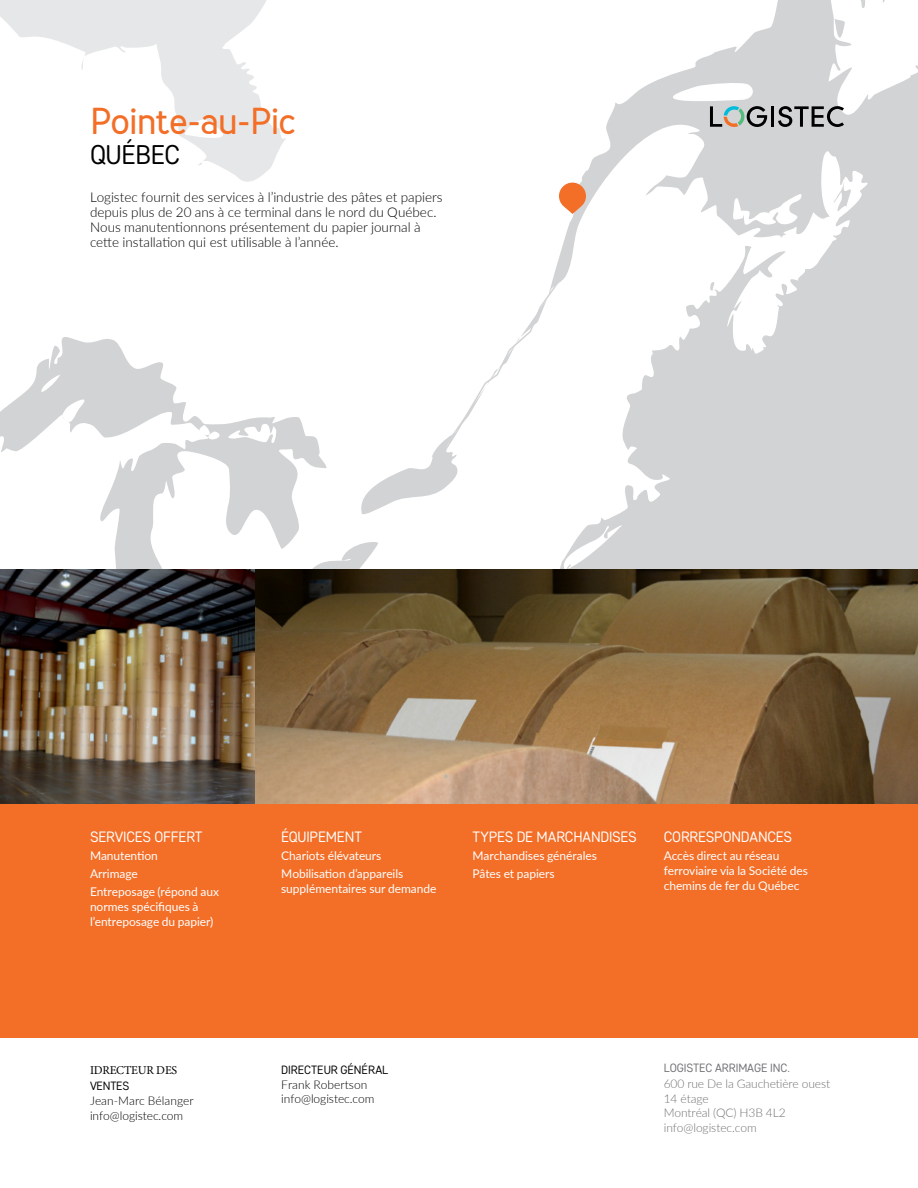
<style>
.page{position:relative;width:918px;height:1188px;background:#fff}
.page>*{position:absolute;margin:0;border:0;box-sizing:border-box;transform-origin:0 0}
.t1{font:700 37.5px "Merlo";letter-spacing:-.015em;color:#f36e27}
.t2{font:27px "Core Sans DS35";letter-spacing:-.02em;color:#000}
.t3{font:15px "Core Sans DS35";letter-spacing:-.015em;color:#fff}
.t4{font:300 13.5px/15px "Lato";color:#000}
.t5{font:12px/18px "Lato";letter-spacing:-.005em;color:#fff}
.t6{font:300 12px/14.9px "Lato";letter-spacing:-.01em;color:#717073}
.t7{font:300 12px/14.9px "Lato";letter-spacing:.005em;color:#000}
.t8{font:12px "Core Sans DS35";letter-spacing:-.005em;color:#000}
.t9{font:12px "Core Sans DS35";letter-spacing:-.01em;color:#717073}
.t10{font:12px "Minion Pro";letter-spacing:-.02em;color:#000}
</style>
<div class="page">
<div style="left:0;top:804px;width:918px;height:234px;background:#f36e27"></div>
<svg style="left:0;top:0;width:918px;height:570px"></svg>
<svg style="left:442px;top:276px;width:121px;height:179px"></svg>
<svg style="left:559px;top:183px;width:27px;height:31px"></svg>
<img style="left:0;top:570px;width:918px;height:234px">
<hr style="left:771px;top:106px;width:3px;height:21px;background:#000">
<svg style="left:778px;top:0;width:140px;height:127px"></svg>
<svg style="left:630px;top:81px;width:137px;height:46px"></svg>
<h1 class="t1" style="left:90px;top:99px;width:208px">Pointe-au-Pic</h1>
<h2 class="t2" style="left:90px;top:138px;width:92px">QUÉBEC</h2>
<p class="t4" style="left:90px;top:190px;width:354px">Logistec fournit des services à l’industrie des pâtes et papiers depuis plus de 20 ans à ce terminal dans le nord du Québec.<br>Nous manutentionnons présentement du papier journal à cette installation qui est utilisable à l’année.</p>
<p class="t3" style="left:90px;top:827px;width:114px">SERVICES OFFERT</p>
<p class="t5" style="left:90px;top:846px;width:131px">Manutention<br>Arrimage<br>Entreposage (répond aux</p>
<p class="t5" style="left:90px;top:898px;width:125px;line-height:15px">normes spécifiques à l’entreposage du papier)</p>
<p class="t10" style="left:90px;top:1063px;width:89px">IDRECTEUR DES</p>
<p class="t8" style="left:90px;top:1078px;width:41px">VENTES</p>
<p class="t7" style="left:90px;top:1093px;width:105px">Jean-Marc Bélanger info@logistec.com</p>
<p class="t3" style="left:281px;top:827px;width:82px">ÉQUIPEMENT</p>
<p class="t5" style="left:281px;top:846px;width:124px">Chariots élévateurs<br>Mobilisation d’appareils</p>
<p class="t5" style="left:281px;top:879px;width:157px">supplémentaires sur demande</p>
<p class="t3" style="left:472px;top:827px;width:166px">TYPES DE MARCHANDISES</p>
<p class="t5" style="left:472px;top:846px;width:126px">Marchandises générales<br>Pâtes et papiers</p>
<p class="t3" style="left:664px;top:827px;width:130px">CORRESPONDANCES</p>
<p class="t5" style="left:664px;top:847px;width:146px;line-height:15px">Accès direct au réseau ferroviaire via la Société des chemins de fer du Québec</p>
<p class="t8" style="left:281px;top:1062px;width:109px">DIRECTEUR GÉNÉRAL</p>
<p class="t7" style="left:281px;top:1077px;width:95px">Frank Robertson info@logistec.com</p>
<p class="t9" style="left:664px;top:1061px;width:128px">LOGISTEC ARRIMAGE INC.</p>
<p class="t6" style="left:664px;top:1076px;width:168px">600 rue De la Gauchetière ouest<br>14 étage<br>Montréal (QC) H3B 4L2 info@logistec.com</p>
</div>
